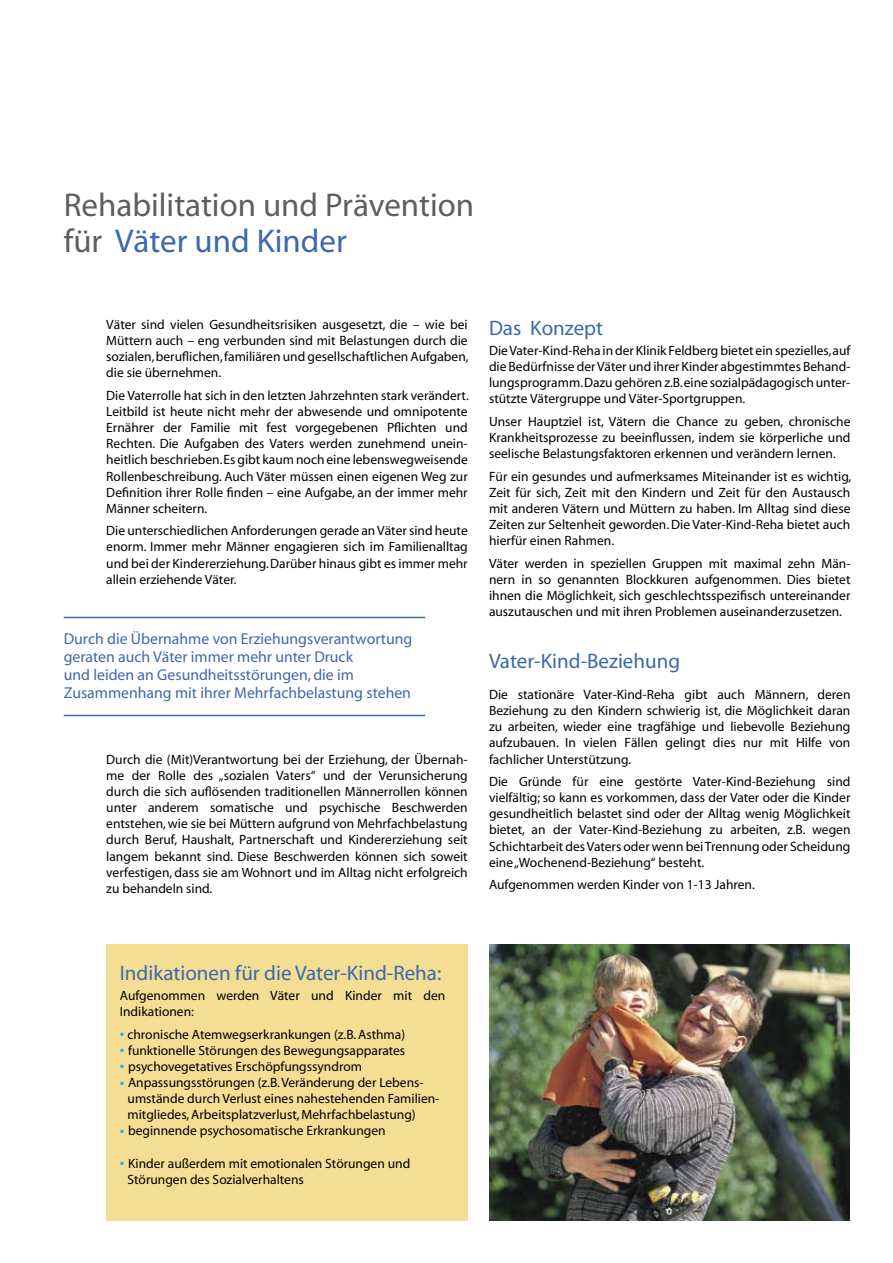
<style>
.page{position:relative;width:893px;height:1263px;background:#fff}
.page>*{position:absolute;margin:0;border:0;box-sizing:border-box;transform-origin:0 0}
.Headline{font:33px/36px "Myriad";color:#5c5f62}
.Subline{font:21px "Myriad";color:#3c68ae}
.Akzent{font:15.75px/18px "Myriad";color:#3c68ae}
.Liste{font:13.5px/16.2px "Myriad";color:#000;text-align:justify}
.s1{color:#3c68ae}
.s2{font-size:16.5px;color:#36a7e9}
</style>
<div class="page">
<div style="left:106px;top:944px;width:362px;height:276px;background:#f3de94"></div>
<hr style="left:64px;top:617px;width:361px;height:1px;background:#3c68ae">
<hr style="left:64px;top:715px;width:361px;height:1px;background:#3c68ae">
<img style="left:489px;top:944px;width:361px;height:276px">
<p class="Headline" style="left:64px;top:189px;width:412px">Rehabilitation und Prävention für <span class="s1">Väter und Kinder</span></p>
<p class="Liste" style="left:106px;top:317px;width:364px">Väter sind vielen Gesundheitsrisiken ausgesetzt, die – wie bei Müttern auch – eng verbunden sind mit Belastungen durch die sozialen, beruflichen, familiären und gesellschaftlichen Aufgaben, die sie übernehmen.</p>
<p class="Liste" style="left:106px;top:388px;width:364px">Die Vaterrolle hat sich in den letzten Jahrzehnten stark verändert.<br>Leitbild ist heute nicht mehr der abwesende und omnipotente Ernährer der Familie mit fest vorgegebenen Pflichten und Rechten. Die Aufgaben des Vaters werden zunehmend unein&shy;heitlich beschrieben. Es gibt kaum noch eine lebenswegweisende Rollenbeschreibung. Auch Väter müssen einen eigenen Weg zur Definition ihrer Rolle finden – eine Aufgabe, an der immer mehr Männer scheitern.</p>
<p class="Liste" style="left:106px;top:523px;width:363px">Die unterschiedlichen Anforderungen gerade an Väter sind heute enorm. Immer mehr Männer engagieren sich im Familienalltag und bei der Kindererziehung. Darüber hinaus gibt es immer mehr allein erziehende Väter.</p>
<p class="Akzent" style="left:64px;top:630px;width:350px">Durch die Übernahme von Erziehungsverantwortung geraten auch Väter immer mehr unter Druck<br>und leiden an Gesundheitsstörungen, die im Zusammenhang mit ihrer Mehrfachbelastung stehen</p>
<p class="Liste" style="left:106px;top:752px;width:363px">Durch die (Mit)Verantwortung bei der Erziehung, der Übernah&shy;me der Rolle des „sozialen Vaters“ und der Verunsicherung durch die sich auflösenden traditionellen Männerrollen können unter anderem somatische und psychische Beschwerden entstehen, wie sie bei Müttern aufgrund von Mehrfachbelastung durch Beruf, Haushalt, Partnerschaft und Kindererziehung seit langem bekannt sind. Diese Beschwerden können sich soweit verfestigen, dass sie am Wohnort und im Alltag nicht erfolgreich zu behandeln sind.</p>
<p class="Subline" style="left:489px;top:317px;width:116px">Das Konzept</p>
<p class="Liste" style="left:489px;top:343px;width:363px">Die Vater-Kind-Reha in der Klinik Feldberg bietet ein spezielles, auf die Bedürfnisse der Väter und ihrer Kinder abgestimmtes Behand&shy;lungsprogramm. Dazu gehören z.B. eine sozialpädagogisch unter&shy;stützte Vätergruppe und Väter-Sportgruppen.</p>
<p class="Liste" style="left:489px;top:414px;width:363px">Unser Hauptziel ist, Vätern die Chance zu geben, chronische Krankheitsprozesse zu beeinflussen, indem sie körperliche und seelische Belastungsfaktoren erkennen und verändern lernen.</p>
<p class="Liste" style="left:489px;top:469px;width:364px">Für ein gesundes und aufmerksames Miteinander ist es wichtig, Zeit für sich, Zeit mit den Kindern und Zeit für den Austausch mit anderen Vätern und Müttern zu haben. Im Alltag sind diese Zeiten zur Seltenheit geworden. Die Vater-Kind-Reha bietet auch hierfür einen Rahmen.</p>
<p class="Liste" style="left:489px;top:556px;width:363px">Väter werden in speziellen Gruppen mit maximal zehn Män&shy;nern in so genannten Blockkuren aufgenommen. Dies bietet ihnen die Möglichkeit, sich geschlechtsspezifisch untereinander auszutauschen und mit ihren Problemen auseinanderzusetzen.</p>
<p class="Subline" style="left:489px;top:650px;width:193px">Vater-Kind-Beziehung</p>
<p class="Liste" style="left:489px;top:687px;width:363px">Die stationäre Vater-Kind-Reha gibt auch Männern, deren Beziehung zu den Kindern schwierig ist, die Möglichkeit daran zu arbeiten, wieder eine tragfähige und liebevolle Beziehung aufzubauen. In vielen Fällen gelingt dies nur mit Hilfe von fachlicher Unterstützung.</p>
<p class="Liste" style="left:489px;top:774px;width:363px">Die Gründe für eine gestörte Vater-Kind-Beziehung sind vielfältig; so kann es vorkommen, dass der Vater oder die Kinder gesundheitlich belastet sind oder der Alltag wenig Möglichkeit bietet, an der Vater-Kind-Beziehung zu arbeiten, z.B. wegen Schichtarbeit des Vaters oder wenn bei Trennung oder Scheidung eine „Wochenend-Beziehung“ besteht.</p>
<p class="Liste" style="left:489px;top:877px;width:267px">Aufgenommen werden Kinder von 1-13 Jahren.</p>
<p class="Subline" style="left:120px;top:962px;width:323px">Indikationen für die Vater-Kind-Reha:</p>
<p class="Liste" style="left:120px;top:988px;width:327px">Aufgenommen werden Väter und Kinder mit den<br>Indikationen:</p>
<p class="Liste" style="left:120px;top:1027px;width:287px"><span class="s2">•</span> chronische Atemwegserkrankungen (z.B. Asthma)</p>
<p class="Liste" style="left:120px;top:1043px;width:287px"><span class="s2">•</span> funktionelle Störungen des Bewegungsapparates</p>
<p class="Liste" style="left:120px;top:1059px;width:244px"><span class="s2">•</span> psychovegetatives Erschöpfungssyndrom</p>
<p class="Liste" style="left:128px;top:1075px;width:313px;text-align:left;text-indent:-8px"><span class="s2">•</span> Anpassungsstörungen (z.B. Veränderung der Lebens&shy;umstände durch Verlust eines nahestehenden Familien&shy;mitgliedes, Arbeitsplatzverlust, Mehrfachbelastung)</p>
<p class="Liste" style="left:120px;top:1123px;width:267px"><span class="s2">•</span> beginnende psychosomatische Erkrankungen</p>
<p class="Liste" style="left:128px;top:1156px;width:284px;text-indent:-8px"><span class="s2">•</span> Kinder außerdem mit emotionalen Störungen und<br>Störungen des Sozialverhaltens</p>
</div>
